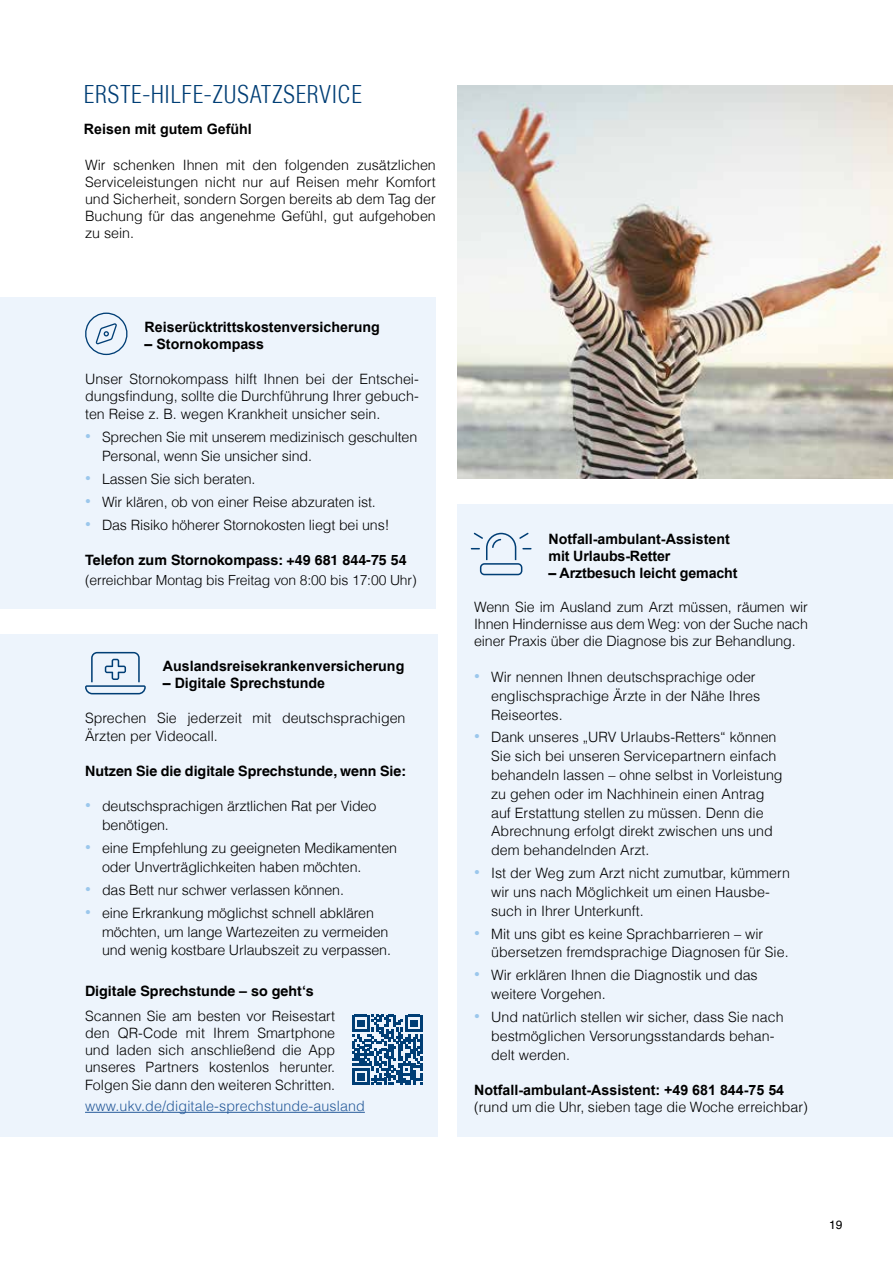
<style>
.page{position:relative;width:893px;height:1263px;background:#fff}
.page>*{position:absolute;margin:0;border:0;box-sizing:border-box;transform-origin:0 0}
.t1{font:300 condensed 24px "Helvetica LT";letter-spacing:.02em;color:#003e75}
.t2{font:300 14.25px/18.8px "Helvetica LT";color:#000}
.t3{font:700 14.25px/17.1px "Arial";color:#000}
.t4{font:700 14.25px "Helvetica LT";color:#000}
.t5{font:300 14.25px "Helvetica LT";letter-spacing:.01em;color:#275b9b}
.t6{font:300 13.95px "Helvetica LT";letter-spacing:-.01em;color:#000}
.t7{font:12px "Helvetica LT";color:#000}
.s1{font-family:"Arial";font-weight:400;font-size:16.5px;color:#9bc7ec}
</style>
<div class="page">
<div style="left:0;top:297px;width:436px;height:312px;background:#edf4fc"></div>
<div style="left:0;top:634px;width:437px;height:502px;background:#edf4fc"></div>
<img style="left:457px;top:85px;width:436px;height:394px">
<hr style="left:85px;top:1112px;width:280px;height:1px;background:#275b9b">
<svg style="left:352px;top:1015px;width:71px;height:70px"></svg>
<div style="left:457px;top:504px;width:436px;height:632px;background:#edf4fc"></div>
<svg style="left:85px;top:313px;width:43px;height:42px"></svg>
<svg style="left:85px;top:652px;width:61px;height:42px"></svg>
<svg style="left:471px;top:533px;width:60px;height:42px"></svg>
<h1 class="t1" style="left:84px;top:79px;width:280px">ERSTE-HILFE-ZUSATZSERVICE</h1>
<p class="t3" style="left:84px;top:120px;width:169px">Reisen mit gutem Gefühl</p>
<p class="t2" style="left:85px;top:156px;width:352px;line-height:17.1px;text-align:justify">Wir schenken Ihnen mit den folgenden zusätzlichen Serviceleistungen nicht nur auf Reisen mehr Komfort und Sicherheit, sondern Sorgen bereits ab dem Tag der Buchung für das angenehme Gefühl, gut aufgehoben zu sein.</p>
<p class="t3" style="left:145px;top:319px;width:237px">Reiserücktrittskostenversicherung</p>
<p class="t3" style="left:145px;top:336px;width:121px">– Stornokompass</p>
<p class="t2" style="left:85px;top:370px;width:335px;line-height:17.1px">Unser Stornokompass hilft Ihnen bei der Entschei&shy;dungsfindung, sollte die Durchführung Ihrer gebuch-</p>
<p class="t2" style="left:85px;top:405px;width:297px">ten Reise z. B. wegen Krankheit unsicher sein.</p>
<p class="t2" style="left:102px;top:428px;width:317px;text-indent:-17px"><span class="s1">•</span> Sprechen Sie mit unserem medizinisch geschulten<br>Personal, wenn Sie unsicher sind.</p>
<p class="t2" style="left:85px;top:470px;width:172px"><span class="s1">•</span> Lassen Sie sich beraten.</p>
<p class="t2" style="left:85px;top:493px;width:292px"><span class="s1">•</span> Wir klären, ob von einer Reise abzuraten ist.</p>
<p class="t2" style="left:85px;top:516px;width:306px"><span class="s1">•</span> Das Risiko höherer Stornokosten liegt bei uns!</p>
<p class="t4" style="left:85px;top:551px;width:323px">Telefon zum Stornokompass: +49 681 844-75 54</p>
<p class="t6" style="left:85px;top:571px;width:333px">(erreichbar Montag bis Freitag von 8:00 bis 17:00 Uhr)</p>
<p class="t3" style="left:163px;top:658px;width:243px">Auslandsreisekrankenversicherung</p>
<p class="t3" style="left:163px;top:675px;width:164px">– Digitale Sprechstunde</p>
<p class="t2" style="left:85px;top:709px;width:322px;line-height:18px">Sprechen Sie jederzeit mit deutschsprachigen<br>Ärzten per Videocall.</p>
<p class="t4" style="left:85px;top:762px;width:323px">Nutzen Sie die digitale Sprechstunde, wenn Sie:</p>
<p class="t2" style="left:102px;top:797px;width:276px;text-indent:-17px"><span class="s1">•</span> deutschsprachigen ärztlichen Rat per Video benötigen.</p>
<p class="t2" style="left:102px;top:838px;width:297px;text-indent:-17px"><span class="s1">•</span> eine Empfehlung zu geeigneten Medikamenten oder Unverträglichkeiten haben möchten.</p>
<p class="t2" style="left:85px;top:880px;width:260px"><span class="s1">•</span> das Bett nur schwer verlassen können.</p>
<p class="t2" style="left:102px;top:903px;width:290px;text-indent:-17px"><span class="s1">•</span> eine Erkrankung möglichst schnell abklären möchten, um lange Wartezeiten zu vermeiden und wenig kostbare Urlaubszeit zu verpassen.</p>
<p class="t4" style="left:85px;top:982px;width:230px">Digitale Sprechstunde – so geht‘s</p>
<p class="t2" style="left:85px;top:1007px;width:252px;line-height:17.1px;text-align:justify">Scannen Sie am besten vor Reisestart den QR-Code mit Ihrem Smartphone und laden sich anschließend die App unseres Partners kostenlos herunter.<br>Folgen Sie dann den weiteren Schritten.</p>
<p class="t5" style="left:85px;top:1097px;width:281px">www.ukv.de/digitale-sprechstunde-ausland</p>
<p class="t3" style="left:549px;top:530px;width:183px">Notfall-ambulant-Assistent mit Urlaubs-Retter</p>
<p class="t3" style="left:549px;top:564px;width:190px">– Arztbesuch leicht gemacht</p>
<p class="t2" style="left:474px;top:598px;width:335px;line-height:17.1px;text-align:justify">Wenn Sie im Ausland zum Arzt müssen, räumen wir Ihnen Hindernisse aus dem Weg: von der Suche nach einer Praxis über die Diagnose bis zur Behandlung.</p>
<p class="t2" style="left:491px;top:667px;width:270px;text-indent:-17px"><span class="s1">•</span> Wir nennen Ihnen deutschsprachige oder englischsprachige Ärzte in der Nähe Ihres<br>Reiseortes.</p>
<p class="t2" style="left:491px;top:728px;width:293px;text-indent:-17px"><span class="s1">•</span> Dank unseres „URV Urlaubs-Retters“ können Sie sich bei unseren Servicepartnern einfach behandeln lassen – ohne selbst in Vorleistung zu gehen oder im Nachhinein einen Antrag auf Erstattung stellen zu müssen. Denn die Abrechnung erfolgt direkt zwischen uns und dem behandelnden Arzt.</p>
<p class="t2" style="left:491px;top:863px;width:300px;text-indent:-17px"><span class="s1">•</span> Ist der Weg zum Arzt nicht zumutbar, kümmern wir uns nach Möglichkeit um einen Hausbe&shy;such in Ihrer Unterkunft.</p>
<p class="t2" style="left:491px;top:924px;width:299px;text-indent:-17px"><span class="s1">•</span> Mit uns gibt es keine Sprachbarrieren – wir übersetzen fremdsprachige Diagnosen für Sie.</p>
<p class="t2" style="left:491px;top:966px;width:268px;text-indent:-17px"><span class="s1">•</span> Wir erklären Ihnen die Diagnostik und das weitere Vorgehen.</p>
<p class="t2" style="left:491px;top:1007px;width:294px;text-indent:-17px"><span class="s1">•</span> Und natürlich stellen wir sicher, dass Sie nach bestmöglichen Versorungsstandards behan&shy;delt werden.</p>
<p class="t3" style="left:474px;top:1081px;width:312px">Notfall-ambulant-Assistent: +49 681 844-75 54</p>
<p class="t2" style="left:474px;top:1097px;width:335px">(rund um die Uhr, sieben tage die Woche erreichbar)</p>
<p class="t7" style="left:829px;top:1218px;width:15px">19</p>
</div>
